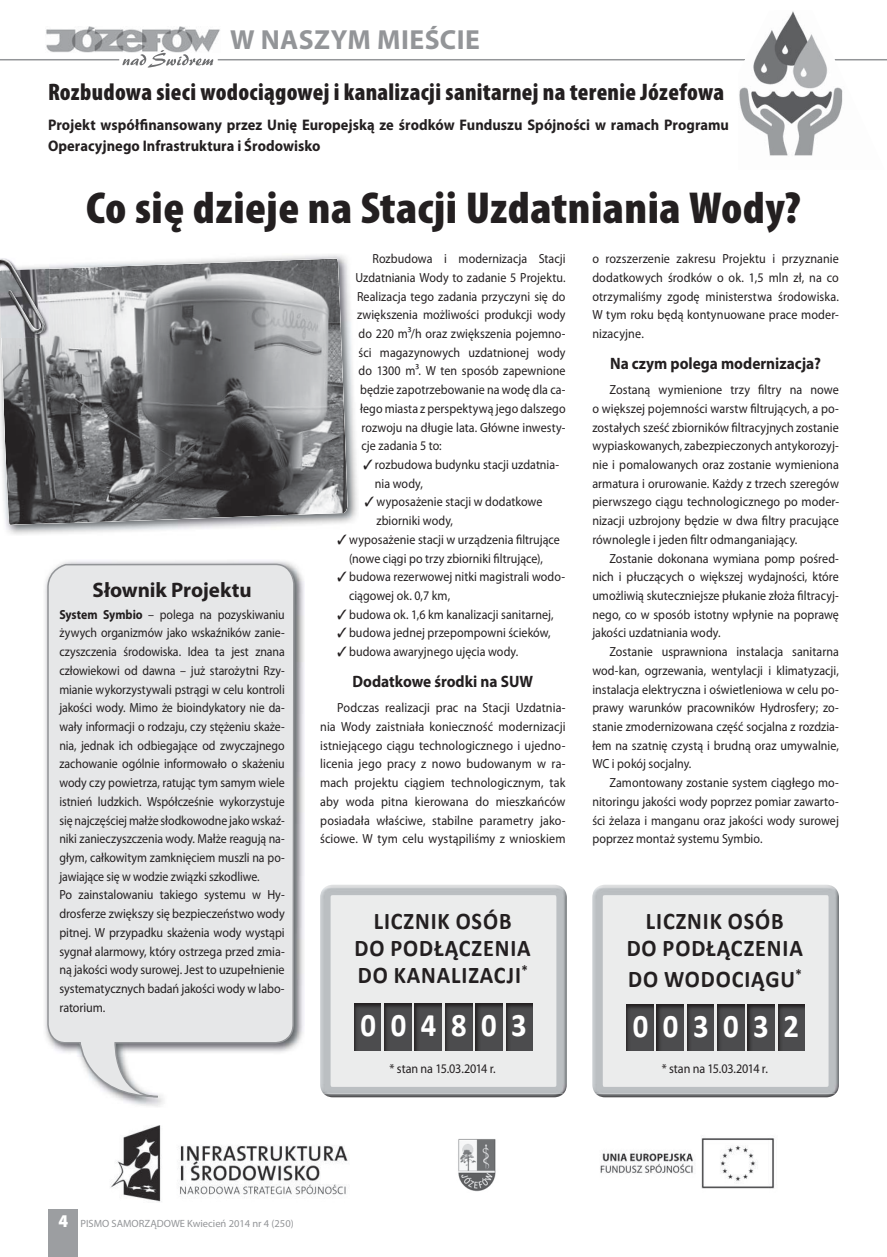
<style>
.page{position:relative;width:887px;height:1257px;background:#fff}
.page>*{position:absolute;margin:0;border:0;box-sizing:border-box;transform-origin:0 0}
.t1{font:900 condensed 45px "Myriad Pro";letter-spacing:.01em;color:#231f20;scale:1.05 1}
.t2{font:700 33px "Calibri";letter-spacing:.475em;color:#fff;scale:.93 1}
.t3{font:700 27.75px "Myriad Pro";letter-spacing:.015em;color:#939598}
.t4{font:700 24px/27px "Calibri";letter-spacing:.04em;color:#231f20;text-align:center;scale:.93 1}
.t5{font:900 condensed 24px "Myriad Pro";letter-spacing:.01em;color:#231f20}
.t6{font:700 21px "Myriad Pro";color:#231f20}
.t7{font:700 16.5px "Myriad Pro";color:#231f20;scale:.93 1}
.t8{font:700 15.3px/21px "Myriad Pro";color:#231f20;scale:.94 1}
.t9{font:13.2px/18.8px "Myriad Pro";color:#231f20;scale:.91 1}
.t10{font:13.2px/18.8px "Myriad Pro";color:#231f20;text-align:justify;scale:.92 1}
.t11{font:13.2px/18.8px "Myriad Pro";color:#231f20;scale:.9 1}
.t12{font:10.5px "Myriad Pro";color:#939598}
.s1{font-weight:700}
.s2{font-weight:900;font-size:18px;color:#fff}
</style>
<div class="page">
<hr style="left:218px;top:59px;width:669px;height:1px;background:#939598">
<hr style="left:0;top:59px;width:119px;height:1px;background:#939598">
<img style="left:46px;top:27px;width:174px;height:25px">
<svg style="left:122px;top:50px;width:91px;height:18px"></svg>
<div style="left:48px;top:1209px;width:30px;height:48px;background:#9c9ea1"></div>
<img style="left:6px;top:255px;width:351px;height:280px">
<img style="left:1px;top:258px;width:346px;height:267px">
<img style="left:110px;top:1125px;width:665px;height:77px">
<img style="left:738px;top:11px;width:147px;height:145px">
<img style="left:45px;top:561px;width:259px;height:546px">
<svg style="left:47px;top:563px;width:248px;height:535px;background:#e4e5e6"></svg>
<img style="left:596px;top:1094px;width:239px;height:3px">
<img style="left:592px;top:888px;width:247px;height:206px">
<img style="left:626px;top:1004px;width:27px;height:47px">
<img style="left:657px;top:1004px;width:26px;height:47px">
<img style="left:687px;top:1004px;width:27px;height:47px">
<img style="left:717px;top:1004px;width:27px;height:47px">
<img style="left:748px;top:1004px;width:26px;height:47px">
<img style="left:778px;top:1004px;width:27px;height:47px">
<img style="left:324px;top:885px;width:239px;height:3px">
<img style="left:324px;top:1094px;width:239px;height:3px">
<img style="left:320px;top:888px;width:247px;height:206px">
<img style="left:354px;top:1003px;width:27px;height:47px">
<img style="left:385px;top:1003px;width:26px;height:47px">
<img style="left:415px;top:1003px;width:27px;height:47px">
<img style="left:445px;top:1003px;width:27px;height:47px">
<img style="left:476px;top:1003px;width:26px;height:47px">
<img style="left:506px;top:1003px;width:27px;height:47px">
<img style="left:0;top:269px;width:49px;height:69px">
<img style="left:0;top:257px;width:47px;height:78px">
<h3 class="t3" style="left:230px;top:29px;width:251px">W NASZYM MIEŚCIE</h3>
<h3 class="t5" style="left:48px;top:83px;width:678px">Rozbudowa sieci wodociągowej i kanalizacji sanitarnej na terenie Józefowa</h3>
<p class="t8" style="left:48px;top:116px;width:726px">Projekt współfinansowany przez Unię Europejską ze środków Funduszu Spójności w ramach Programu<br>Operacyjnego Infrastruktura i Środowisko</p>
<h1 class="t1" style="left:86px;top:191px;width:682px">Co się dzieje na Stacji Uzdatniania Wody?</h1>
<h3 class="t6" style="left:92px;top:582px;width:161px">Słownik Projektu</h3>
<p class="t11" style="left:59px;top:606px;width:252px"><span class="s1">System Symbio</span> – polega na pozyskiwaniu żywych organizmów jako wskaźników zanie&shy;czyszczenia środowiska. Idea ta jest znana człowiekowi od dawna – już starożytni Rzy&shy;mianie wykorzystywali pstrągi w celu kontroli jakości wody. Mimo że bioindykatory nie da&shy;wały informacji o rodzaju, czy stężeniu skaże&shy;nia, jednak ich odbiegające od zwyczajnego zachowanie ogólnie informowało o skażeniu wody czy powietrza, ratując tym samym wiele istnień ludzkich. Współcześnie wykorzystuje się najczęściej małże słodkowodne jako wskaź&shy;niki zanieczyszczenia wody. Małże reagują na&shy;głym, całkowitym zamknięciem muszli na po&shy;jawiające się w wodzie związki szkodliwe.<br>Po zainstalowaniu takiego systemu w Hy&shy;drosferze zwiększy się bezpieczeństwo wody pitnej. W przypadku skażenia wody wystąpi sygnał alarmowy, który ostrzega przed zmia&shy;ną jakości wody surowej. Jest to uzupełnienie systematycznych badań jakości wody w labo&shy;ratorium.</p>
<p class="t9" style="left:373px;top:251px;width:214px">Rozbudowa i modernizacja Stacji</p>
<p class="t9" style="left:356px;top:269px;width:232px">Uzdatniania Wody to zadanie 5 Projektu.</p>
<p class="t9" style="left:357px;top:288px;width:231px">Realizacja tego zadania przyczyni się do</p>
<p class="t9" style="left:357px;top:307px;width:231px">zwiększenia możliwości produkcji wody</p>
<p class="t9" style="left:359px;top:326px;width:229px">do 220 m³/h oraz zwiększenia pojemno-</p>
<p class="t9" style="left:359px;top:344px;width:229px">ści magazynowych uzdatnionej wody</p>
<p class="t9" style="left:359px;top:363px;width:229px">do 1300 m³. W ten sposób zapewnione</p>
<p class="t9" style="left:360px;top:382px;width:227px">będzie zapotrzebowanie na wodę dla ca-</p>
<p class="t9" style="left:360px;top:400px;width:227px">łego miasta z perspektywą jego dalszego</p>
<p class="t9" style="left:362px;top:419px;width:226px">rozwoju na długie lata. Główne inwesty-</p>
<p class="t9" style="left:362px;top:438px;width:90px">cje zadania 5 to:</p>
<p class="t9" style="left:375px;top:457px;width:204px;text-indent:-12px">✓ rozbudowa budynku stacji uzdatnia&shy;nia wody,</p>
<p class="t9" style="left:376px;top:494px;width:184px;text-indent:-12px">✓ wyposażenie stacji w dodatkowe zbiorniki wody,</p>
<p class="t9" style="left:337px;top:531px;width:246px;text-align:center">✓ wyposażenie stacji w urządzenia filtrujące (nowe ciągi po trzy zbiorniki filtrujące),</p>
<p class="t9" style="left:349px;top:569px;width:239px;text-indent:-12px">✓ budowa rezerwowej nitki magistrali wodo&shy;ciągowej ok. 0,7 km,</p>
<p class="t9" style="left:337px;top:606px;width:239px">✓ budowa ok. 1,6 km kanalizacji sanitarnej,</p>
<p class="t9" style="left:337px;top:625px;width:236px">✓ budowa jednej przepompowni ścieków,</p>
<p class="t9" style="left:337px;top:644px;width:201px">✓ budowa awaryjnego ujęcia wody.</p>
<p class="t7" style="left:353px;top:676px;width:196px">Dodatkowe środki na SUW</p>
<p class="t10" style="left:320px;top:700px;width:268px;text-indent:17px">Podczas realizacji prac na Stacji Uzdatnia&shy;nia Wody zaistniała konieczność modernizacji istniejącego ciągu technologicznego i ujedno&shy;licenia jego pracy z nowo budowanym w ra&shy;mach projektu ciągiem technologicznym, tak aby woda pitna kierowana do mieszkańców posiadała właściwe, stabilne parametry jako&shy;ściowe. W tym celu wystąpiliśmy z wnioskiem</p>
<h3 class="t4" style="left:355px;top:909px;width:191px">LICZNIK OSÓB<br>DO PODŁĄCZENIA<br>DO KANALIZACJI<sup>*</sup></h3>
<h2 class="t2" style="left:361px;top:1011px;width:180px">004803</h2>
<p class="t10" style="left:389px;top:1060px;width:117px">* stan na 15.03.2014 r.</p>
<p class="t10" style="left:592px;top:251px;width:270px">o rozszerzenie zakresu Projektu i przyznanie dodatkowych środków o ok. 1,5 mln zł, na co otrzymaliśmy zgodę ministerstwa środowiska.<br>W tym roku będą kontynuowane prace moder&shy;nizacyjne.</p>
<p class="t7" style="left:610px;top:358px;width:228px">Na czym polega modernizacja?</p>
<p class="t10" style="left:592px;top:382px;width:270px;text-indent:17px">Zostaną wymienione trzy filtry na nowe o większej pojemności warstw filtrujących, a po&shy;zostałych sześć zbiorników filtracyjnych zostanie wypiaskowanych, zabezpieczonych antykorozyj&shy;nie i pomalowanych oraz zostanie wymieniona armatura i orurowanie. Każdy z trzech szeregów pierwszego ciągu technologicznego po moder&shy;nizacji uzbrojony będzie w dwa filtry pracujące równolegle i jeden filtr odmanganiający.</p>
<p class="t9" style="left:592px;top:550px;width:273px;text-align:justify;text-indent:17px">Zostanie dokonana wymiana pomp pośred&shy;nich i płuczących o większej wydajności, które umożliwią skuteczniejsze płukanie złoża filtracyj&shy;nego, co w sposób istotny wpłynie na poprawę jakości uzdatniania wody.</p>
<p class="t9" style="left:592px;top:644px;width:273px;text-align:justify;text-indent:17px">Zostanie usprawniona instalacja sanitarna wod-kan, ogrzewania, wentylacji i klimatyzacji, instalacja elektryczna i oświetleniowa w celu po&shy;prawy warunków pracowników Hydrosfery; zo&shy;stanie zmodernizowana część socjalna z rozdzia&shy;łem na szatnię czystą i brudną oraz umywalnie, WC i pokój socjalny.</p>
<p class="t9" style="left:592px;top:775px;width:272px;text-align:justify;text-indent:17px">Zamontowany zostanie system ciągłego mo&shy;nitoringu jakości wody poprzez pomiar zawarto&shy;ści żelaza i manganu oraz jakości wody surowej poprzez montaż systemu Symbio.</p>
<h3 class="t4" style="left:627px;top:909px;width:191px">LICZNIK OSÓB<br>DO PODŁĄCZENIA</h3>
<h3 class="t4" style="left:628px;top:967px;width:188px">DO WODOCIĄGU<sup>*</sup></h3>
<h2 class="t2" style="left:633px;top:1012px;width:180px">003032</h2>
<p class="t10" style="left:662px;top:1060px;width:117px">* stan na 15.03.2014 r.</p>
<p class="t12" style="left:58px;top:1220px;width:237px"><span class="s2">4</span> PISMO SAMORZĄDOWE Kwiecień 2014 nr 4 (250)</p>
</div>
